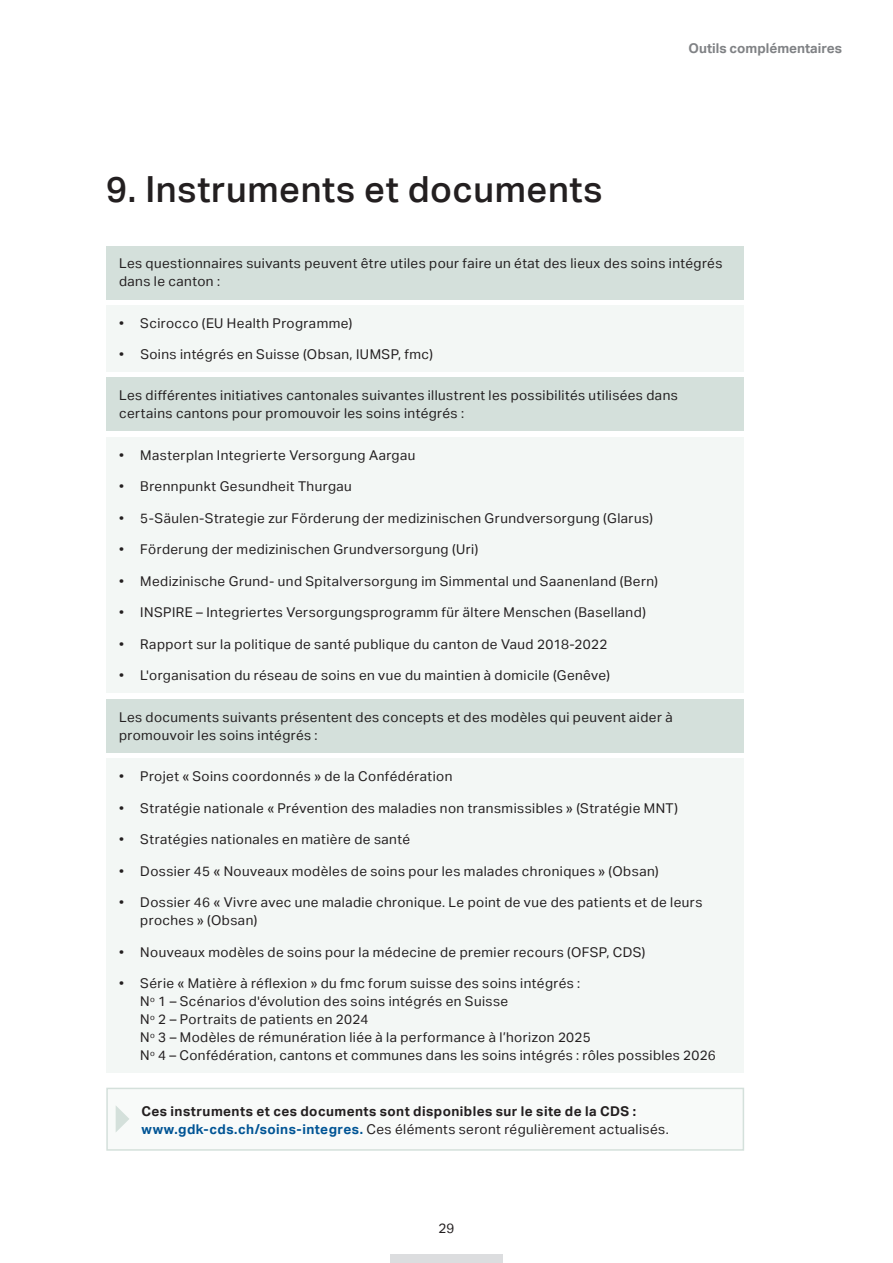
<style>
.page{position:relative;width:893px;height:1263px;background:#fff}
.page>*{position:absolute;margin:0;border:0;box-sizing:border-box;transform-origin:0 0}
.t1{font:500 36px "Aktiv Grotesk";letter-spacing:.015em;color:#231f20}
.t2{font:13.5px/18px "Aktiv Grotesk";letter-spacing:.03em;color:#231f20}
.t3{font:700 13.5px/18px "Aktiv Grotesk";letter-spacing:.035em;color:#231f20}
.t4{font:700 13.5px "Aktiv Grotesk";color:#808285}
.s1{color:#005495}
.s2{font-weight:400}
</style>
<div class="page">
<div style="left:390px;top:1254px;width:113px;height:9px;background:#dcdddf"></div>
<div style="left:106px;top:246px;width:638px;height:53px;background:#d4e0db"></div>
<div style="left:106px;top:305px;width:638px;height:67px;background:#f3f7f5"></div>
<div style="left:106px;top:378px;width:638px;height:53px;background:#d4e0db"></div>
<div style="left:106px;top:437px;width:638px;height:256px;background:#f3f7f5"></div>
<div style="left:106px;top:699px;width:638px;height:53px;background:#d4e0db"></div>
<div style="left:106px;top:759px;width:638px;height:314px;background:#f3f7f5"></div>
<div style="left:106px;top:1088px;width:638px;height:63px;background:#f8faf9;border:2px solid #d4e0db"></div>
<svg style="left:116px;top:1106px;width:13px;height:26px"></svg>
<h1 class="t1" style="left:106px;top:168px;width:498px">9. Instruments et documents</h1>
<p class="t4" style="left:689px;top:40px;width:155px">Outils complémentaires</p>
<p class="t2" style="left:119px;top:254px;width:605px">Les questionnaires suivants peuvent être utiles pour faire un état des lieux des soins intégrés dans le canton :</p>
<p class="t2" style="left:119px;top:314px;width:235px">• Scirocco (EU Health Programme)</p>
<p class="t2" style="left:119px;top:345px;width:315px">• Soins intégrés en Suisse (Obsan, IUMSP, fmc)</p>
<p class="t2" style="left:119px;top:386px;width:560px">Les différentes initiatives cantonales suivantes illustrent les possibilités utilisées dans certains cantons pour promouvoir les soins intégrés :</p>
<p class="t2" style="left:119px;top:446px;width:298px">• Masterplan Integrierte Versorgung Aargau</p>
<p class="t2" style="left:119px;top:477px;width:234px">• Brennpunkt Gesundheit Thurgau</p>
<p class="t2" style="left:119px;top:509px;width:535px">• 5-Säulen-Strategie zur Förderung der medizinischen Grundversorgung (Glarus)</p>
<p class="t2" style="left:119px;top:540px;width:361px">• Förderung der medizinischen Grundversorgung (Uri)</p>
<p class="t2" style="left:119px;top:572px;width:540px">• Medizinische Grund- und Spitalversorgung im Simmental und Saanenland (Bern)</p>
<p class="t2" style="left:119px;top:603px;width:528px">• INSPIRE – Integriertes Versorgungsprogramm für ältere Menschen (Baselland)</p>
<p class="t2" style="left:119px;top:635px;width:490px">• Rapport sur la politique de santé publique du canton de Vaud 2018-2022</p>
<p class="t2" style="left:119px;top:666px;width:492px">• L'organisation du réseau de soins en vue du maintien à domicile (Genêve)</p>
<p class="t2" style="left:119px;top:708px;width:555px">Les documents suivants présentent des concepts et des modèles qui peuvent aider à promouvoir les soins intégrés :</p>
<p class="t2" style="left:119px;top:767px;width:335px">• Projet « Soins coordonnés » de la Confédération</p>
<p class="t2" style="left:119px;top:799px;width:561px">• Stratégie nationale « Prévention des maladies non transmissibles » (Stratégie MNT)</p>
<p class="t2" style="left:119px;top:830px;width:293px">• Stratégies nationales en matière de santé</p>
<p class="t2" style="left:119px;top:862px;width:541px">• Dossier 45 « Nouveaux modèles de soins pour les malades chroniques » (Obsan)</p>
<p class="t2" style="left:140px;top:893px;width:564px;text-indent:-21px">• Dossier 46 « Vivre avec une maladie chronique. Le point de vue des patients et de leurs proches » (Obsan)</p>
<p class="t2" style="left:119px;top:943px;width:528px">• Nouveaux modèles de soins pour la médecine de premier recours (OFSP, CDS)</p>
<p class="t2" style="left:140px;top:974px;width:577px;text-indent:-21px">• Série « Matière à réflexion » du fmc forum suisse des soins intégrés :<br>N<sup>o</sup> 1 – Scénarios d'évolution des soins intégrés en Suisse<br>N<sup>o</sup> 2 – Portraits de patients en 2024<br>N<sup>o</sup> 3 – Modèles de rémunération liée à la performance à l’horizon 2025<br>N<sup>o</sup> 4 – Confédération, cantons et communes dans les soins intégrés : rôles possibles 2026</p>
<p class="t3" style="left:141px;top:1102px;width:529px">Ces instruments et ces documents sont disponibles sur le site de la CDS : <span class="s1">www.gdk-cds.ch/soins-integres.</span> <span class="s2">Ces éléments seront régulièrement actualisés.</span></p>
<p class="t2" style="left:438px;top:1219px;width:17px">29</p>
</div>
